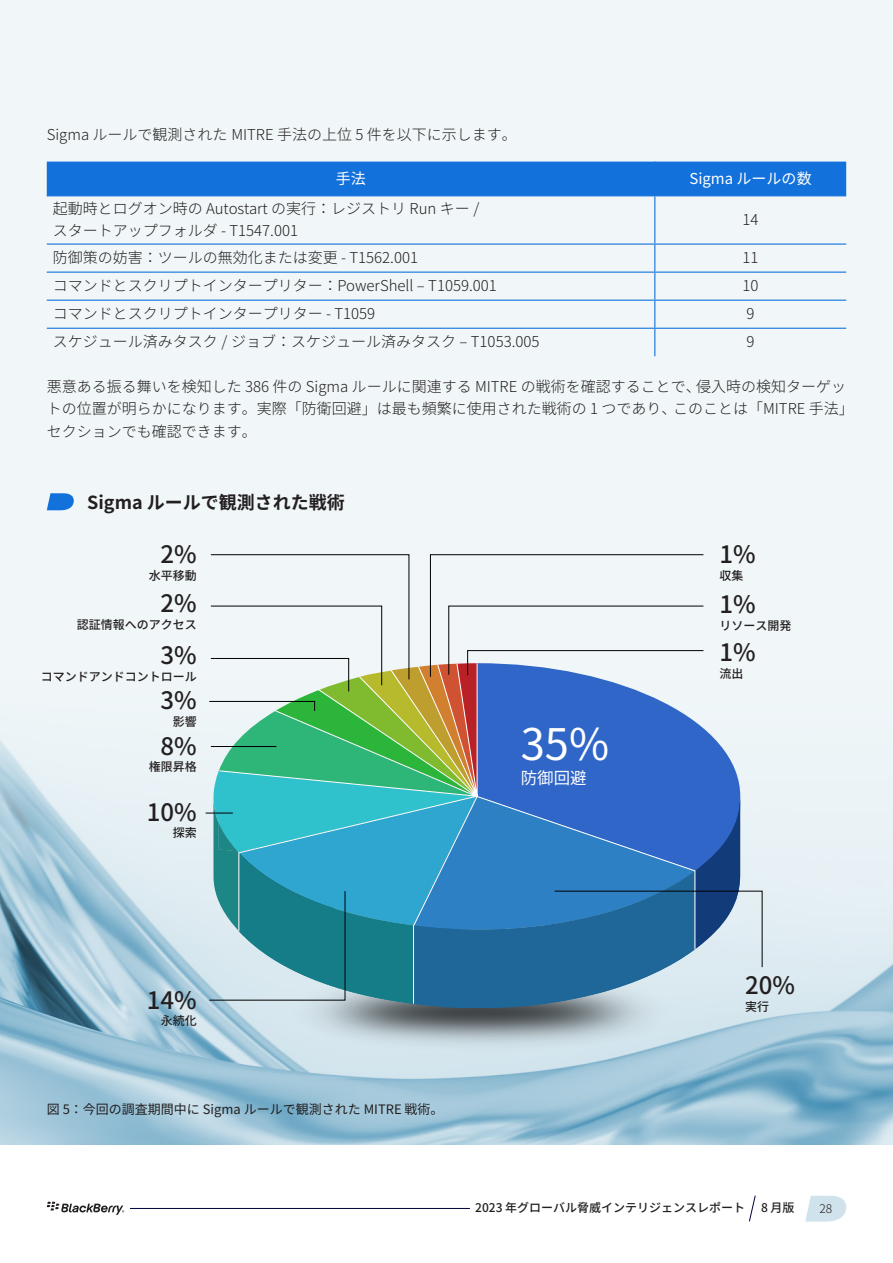
<style>
.page{position:relative;width:893px;height:1263px;background:#fff}
.page>*{position:absolute;margin:0;border:0;box-sizing:border-box;transform-origin:0 0}
.a-Body_text{font:43.5px "Noto Sans CJ Kjp";color:#fff}
.a-Body_text-2{font:500 24px "Noto Sans CJ Kjp";color:#231f20}
.a-Graph_titles{font:700 18px "Noto Sans CJ Kjp";color:#231f20}
.a-Body_text-3{font:16.5px "Noto Sans CJ Kjp";color:#fff}
.a-Body_text-4{font:300 15px/22.5px "Noto Sans CJ Kjp";color:#231f20}
.a-Body_text_black{font:300 15px/22.5px "Noto Sans CJ Kjp";color:#231f20}
.a-Body_text-5{font:15px "Noto Sans CJ Kjp";color:#fff}
.a-Graph_legends{font:13.05px "Noto Sans CJ Kjp";color:#231f20}
.a-Body_text-6{font:500 12px "Noto Sans CJ Kjp";color:#231f20}
.t1{font:300 12px "Noto Sans CJ Kjp";color:#231f20}
</style>
<div class="page">
<div style="left:0;top:0;width:893px;height:1144px;background:#f1f7f9"></div>
<svg style="left:805px;top:1196px;width:41px;height:25px"></svg>
<svg style="left:749px;top:1195px;width:7px;height:27px"></svg>
<hr style="left:130px;top:1208px;width:340px;height:1px;background:#00033e">
<svg style="left:47px;top:1202px;width:77px;height:13px"></svg>
<img style="left:0;top:739px;width:893px;height:405px">
<svg style="left:47px;top:493px;width:27px;height:17px"></svg>
<div style="left:47px;top:162px;width:799px;height:33px;background:#1371dc"></div>
<hr style="left:654px;top:162px;width:1px;height:33px;background:#1371dc">
<hr style="left:47px;top:195px;width:608px;height:1px;background:#1371dc">
<hr style="left:655px;top:195px;width:191px;height:1px;background:#1371dc">
<hr style="left:654px;top:196px;width:1px;height:47px;background:#1371dc">
<hr style="left:47px;top:243px;width:608px;height:2px;background:#1371dc">
<hr style="left:655px;top:243px;width:191px;height:2px;background:#1371dc">
<hr style="left:47px;top:272px;width:608px;height:1px;background:#1371dc">
<hr style="left:655px;top:272px;width:191px;height:1px;background:#1371dc">
<hr style="left:47px;top:300px;width:608px;height:1px;background:#1371dc">
<hr style="left:655px;top:300px;width:191px;height:1px;background:#1371dc">
<hr style="left:47px;top:328px;width:608px;height:1px;background:#1371dc">
<hr style="left:655px;top:328px;width:191px;height:1px;background:#1371dc">
<svg style="left:654px;top:245px;width:1px;height:111px"></svg>
<img style="left:235px;top:1008px;width:490px;height:47px">
<svg style="left:205px;top:739px;width:558px;height:262px"></svg>
<svg style="left:209px;top:554px;width:531px;height:454px"></svg>
<p class="a-Body_text_black" style="left:47px;top:123px;width:471px">Sigma ルールで観測された MITRE 手法の上位 5 件を以下に示します。</p>
<p class="a-Body_text-5" style="left:336px;top:170px;width:31px">手法</p>
<p class="a-Body_text-5" style="left:689px;top:170px;width:124px">Sigma ルールの数</p>
<p class="a-Body_text-4" style="left:53px;top:197px;width:428px">起動時とログオン時の Autostart の実行：レジストリ Run キー /スタートアップフォルダ - T1547.001</p>
<p class="a-Body_text-4" style="left:742px;top:209px;width:18px">14</p>
<p class="a-Body_text-4" style="left:53px;top:247px;width:367px">防御策の妨害：ツールの無効化または変更 - T1562.001</p>
<p class="a-Body_text-4" style="left:742px;top:247px;width:18px">11</p>
<p class="a-Body_text-4" style="left:53px;top:275px;width:446px">コマンドとスクリプトインタープリター： PowerShell – T1059.001</p>
<p class="a-Body_text-4" style="left:742px;top:275px;width:18px">10</p>
<p class="a-Body_text-4" style="left:53px;top:303px;width:324px">コマンドとスクリプトインタープリター - T1059</p>
<p class="a-Body_text-4" style="left:746px;top:303px;width:10px">9</p>
<p class="a-Body_text-4" style="left:53px;top:331px;width:488px">スケジュール済みタスク / ジョブ：スケジュール済みタスク – T1053.005</p>
<p class="a-Body_text-4" style="left:746px;top:331px;width:10px">9</p>
<p class="a-Body_text_black" style="left:47px;top:375px;width:808px">悪意ある振る舞いを検知した 386 件の Sigma ルールに関連する MITRE の戦術を確認することで、侵入時の検知ターゲットの位置が明らかになります。実際「防衛回避」は最も頻繁に使用された戦術の 1 つであり、このことは「MITRE 手法」セクションでも確認できます。</p>
<p class="a-Graph_titles" style="left:87px;top:492px;width:259px">Sigma ルールで観測された戦術</p>
<p class="a-Body_text-2" style="left:160px;top:541px;width:38px">2%</p>
<p class="a-Body_text-6" style="left:149px;top:568px;width:49px">水平移動</p>
<p class="a-Body_text-2" style="left:160px;top:590px;width:38px">2%</p>
<p class="a-Body_text-6" style="left:77px;top:618px;width:122px">認証情報へのアクセス</p>
<p class="a-Body_text-2" style="left:160px;top:642px;width:38px">3%</p>
<p class="a-Body_text-6" style="left:41px;top:669px;width:158px">コマンドアンドコントロール</p>
<p class="a-Body_text-2" style="left:160px;top:687px;width:38px">3%</p>
<p class="a-Body_text-6" style="left:173px;top:714px;width:25px">影響</p>
<p class="a-Body_text-2" style="left:160px;top:732px;width:38px">8%</p>
<p class="a-Body_text-6" style="left:149px;top:760px;width:49px">権限昇格</p>
<p class="a-Body_text-2" style="left:147px;top:798px;width:51px">10%</p>
<p class="a-Body_text-6" style="left:173px;top:826px;width:25px">探索</p>
<p class="a-Body_text" style="left:521px;top:720px;width:90px">35%</p>
<p class="a-Body_text-3" style="left:521px;top:768px;width:67px">防御回避</p>
<p class="a-Body_text-2" style="left:719px;top:541px;width:38px">1%</p>
<p class="a-Body_text-6" style="left:719px;top:568px;width:25px">収集</p>
<p class="a-Body_text-2" style="left:719px;top:591px;width:38px">1%</p>
<p class="a-Body_text-6" style="left:719px;top:618px;width:73px">リソース開発</p>
<p class="a-Body_text-2" style="left:719px;top:639px;width:38px">1%</p>
<p class="a-Body_text-6" style="left:719px;top:667px;width:25px">流出</p>
<p class="a-Body_text-2" style="left:147px;top:986px;width:51px">14%</p>
<p class="a-Body_text-6" style="left:161px;top:1014px;width:37px">永続化</p>
<p class="a-Graph_legends" style="left:47px;top:1102px;width:398px">図 5：今回の調査期間中に Sigma ルールで観測された MITRE 戦術。</p>
<p class="a-Body_text-2" style="left:745px;top:972px;width:51px">20%</p>
<p class="a-Body_text-6" style="left:745px;top:999px;width:25px">実行</p>
<p class="a-Body_text-6" style="left:475px;top:1201px;width:272px">2023 年グローバル脅威インテリジェンスレポート</p>
<p class="a-Body_text-6" style="left:761px;top:1201px;width:35px">8 月版</p>
<p class="t1" style="left:819px;top:1201px;width:14px">28</p>
</div>
